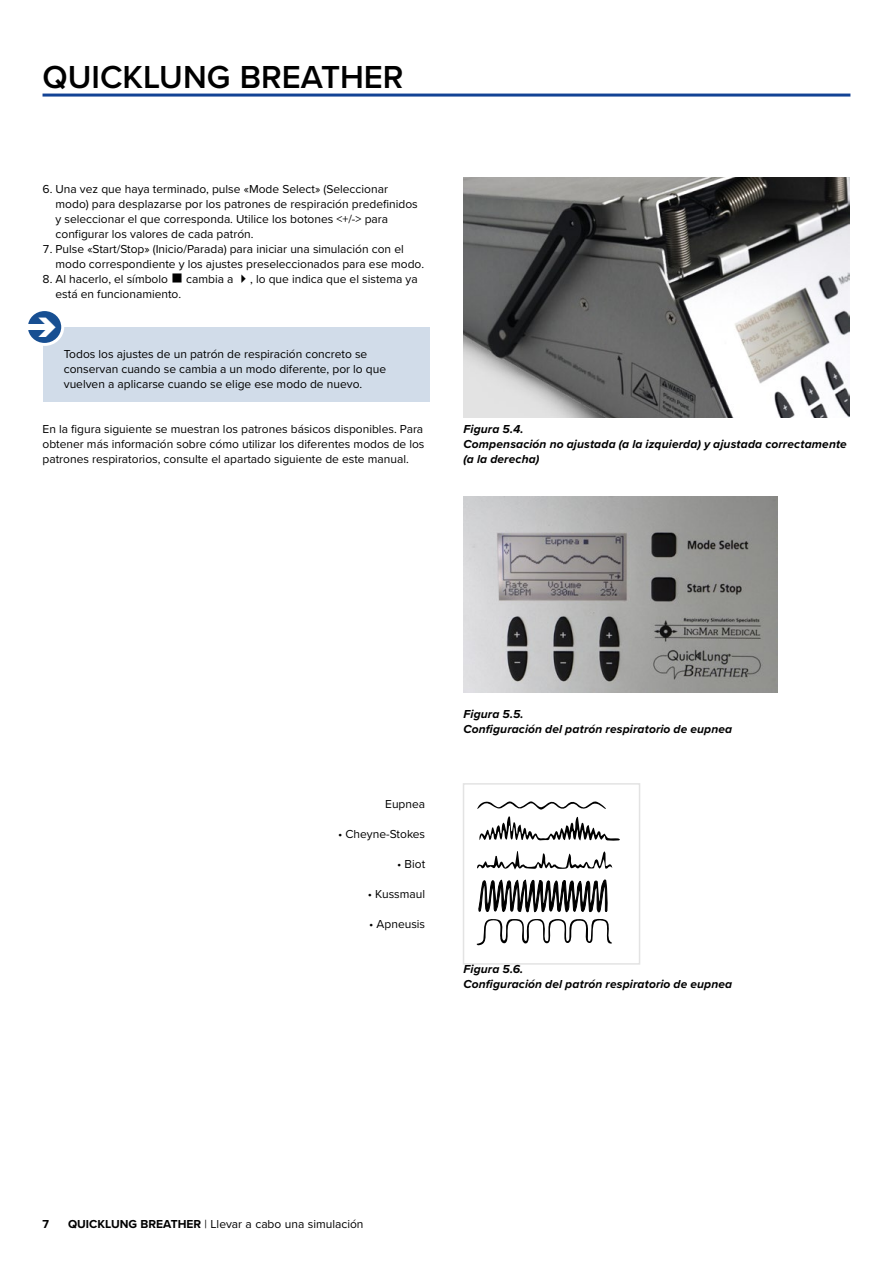
<style>
.page{position:relative;width:893px;height:1263px;background:#fff}
.page>*{position:absolute;margin:0;border:0;box-sizing:border-box;transform-origin:0 0}
.t1{font:600 33px "Proxima Nova";color:#000}
.t2{font:12px/15px "Proxima Nova";color:#000}
.t3{font:italic 700 12px/15px "Proxima Nova";letter-spacing:.015em;color:#000}
.t4{font:700 12px "Proxima Nova";color:#000}
.s1{font-weight:700}
</style>
<div class="page">
<hr style="left:43px;top:94px;width:807px;height:3px;background:#134395">
<img style="left:463px;top:178px;width:387px;height:240px">
<img style="left:463px;top:496px;width:314px;height:196px">
<svg style="left:479px;top:816px;width:141px;height:25px"></svg>
<svg style="left:477px;top:801px;width:129px;height:9px"></svg>
<svg style="left:477px;top:851px;width:135px;height:94px"></svg>
<div style="left:463px;top:783px;width:177px;height:182px;border:2px solid #e3e3e3"></div>
<div style="left:43px;top:327px;width:386px;height:75px;background:#d1dce9"></div>
<svg style="left:26px;top:310px;width:37px;height:34px"></svg>
<div style="left:25px;top:308px;width:39px;height:38px;border:3px solid #fff;border-radius:50%"></div>
<div style="left:21px;top:325px;width:28px;height:5px;background:#fff"></div>
<svg style="left:31px;top:318px;width:25px;height:19px"></svg>
<h1 class="t1" style="left:43px;top:52px;width:363px">QUICKLUNG BREATHER</h1>
<p class="t2" style="left:56px;top:180px;width:364px;text-indent:-13px">6. Una vez que haya terminado, pulse «Mode Select» (Seleccionar modo) para desplazarse por los patrones de respiración predefinidos y seleccionar el que corresponda. Utilice los botones &lt;+/-&gt; para configurar los valores de cada patrón.</p>
<p class="t2" style="left:56px;top:240px;width:370px;text-indent:-13px">7. Pulse «Start/Stop» (Inicio/Parada) para iniciar una simulación con el modo correspondiente y los ajustes preseleccionados para ese modo.</p>
<p class="t2" style="left:43px;top:270px;width:127px">8. Al hacerlo, el símbolo</p>
<p class="t2" style="left:186px;top:270px;width:233px">cambia a ✔, lo que indica que el sistema ya</p>
<p class="t2" style="left:56px;top:285px;width:127px">está en funcionamiento.</p>
<p class="t2" style="left:64px;top:345px;width:324px">Todos los ajustes de un patrón de respiración concreto se conservan cuando se cambia a un modo diferente, por lo que vuelven a aplicarse cuando se elige ese modo de nuevo.</p>
<p class="t2" style="left:43px;top:420px;width:384px;text-align:justify">En la figura siguiente se muestran los patrones básicos disponibles. Para obtener más información sobre cómo utilizar los diferentes modos de los patrones respiratorios, consulte el apartado siguiente de este manual.</p>
<p class="t3" style="left:463px;top:421px;width:385px">Figura 5.4.<br>Compensación no ajustada (a la izquierda) y ajustada correctamente (a la derecha)</p>
<p class="t2" style="left:385px;top:795px;width:42px">Eupnea</p>
<p class="t2" style="left:338px;top:825px;width:89px">• Cheyne-Stokes</p>
<p class="t2" style="left:397px;top:855px;width:30px">• Biot</p>
<p class="t2" style="left:368px;top:885px;width:59px">• Kussmaul</p>
<p class="t2" style="left:369px;top:915px;width:58px">• Apneusis</p>
<p class="t3" style="left:463px;top:706px;width:270px">Figura 5.5.<br>Configuración del patrón respiratorio de eupnea</p>
<p class="t3" style="left:463px;top:961px;width:270px">Figura 5.6.<br>Configuración del patrón respiratorio de eupnea</p>
<p class="t4" style="left:43px;top:1215px;width:8px">7</p>
<p class="t2" style="left:68px;top:1215px;width:297px"><span class="s1">QUICKLUNG BREATHER</span> | Llevar a cabo una simulación</p>
</div>
